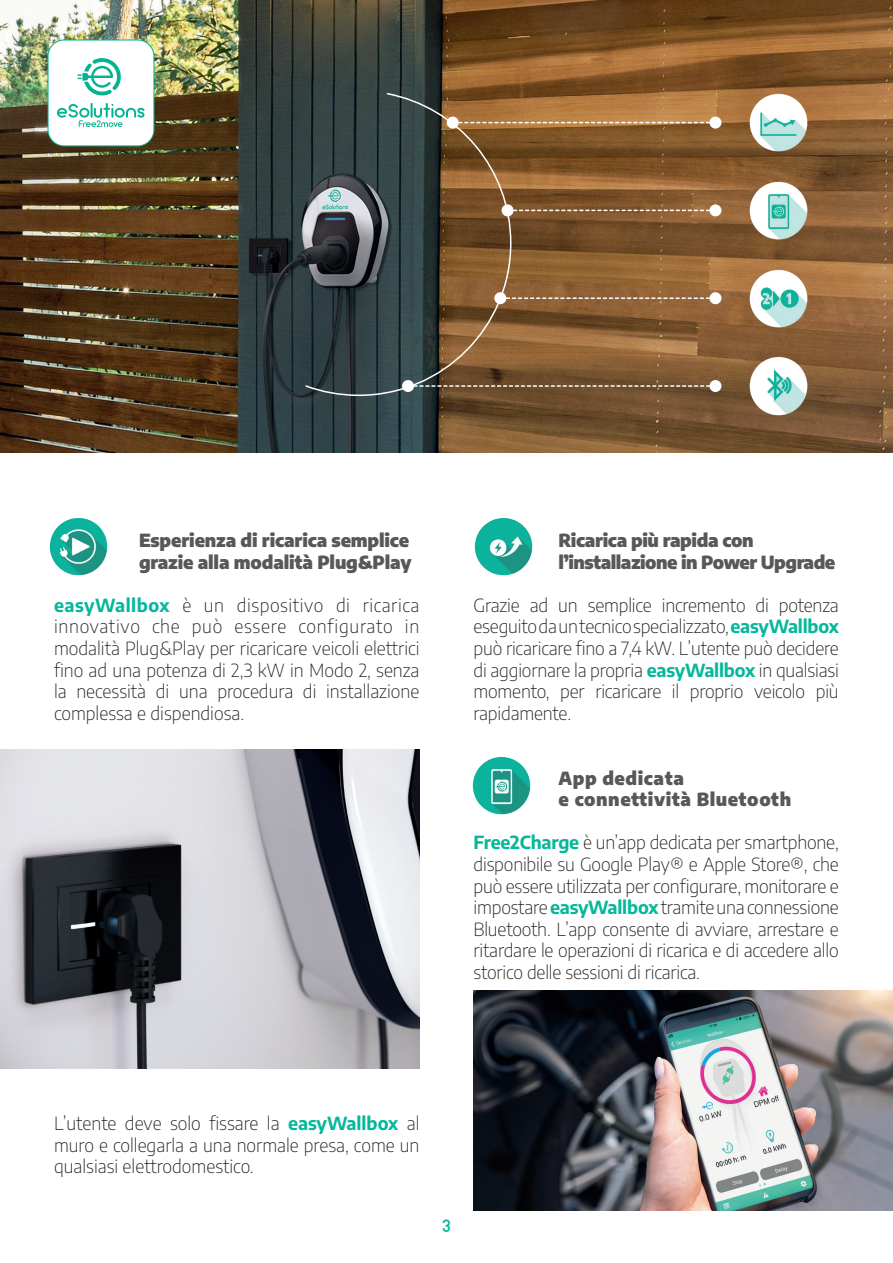
<style>
.page{position:relative;width:893px;height:1263px;background:#fff}
.page>*{position:absolute;margin:0;border:0;box-sizing:border-box;transform-origin:0 0}
.t1{font:200 18px/21.6px "Encode Sans";letter-spacing:-.01em;color:#231f20;text-align:justify}
.t2{font:900 18px/21.6px "Encode Sans";letter-spacing:-.01em;color:#57585a}
.t3{font:900 18px/21.6px "Encode Sans";letter-spacing:-.03em;color:#57585a}
.t4{font:900 18px/21.6px "Encode Sans";letter-spacing:.03em;color:#57585a}
.t5{font:18px "Arciform";color:#05b89b}
.s1{font-weight:700;color:#05b89b}
</style>
<div class="page">
<img style="left:473px;top:991px;width:420px;height:220px">
<img style="left:0;top:749px;width:419px;height:319px">
<img style="left:49px;top:518px;width:59px;height:58px">
<img style="left:472px;top:756px;width:59px;height:59px">
<img style="left:474px;top:518px;width:59px;height:58px">
<img style="left:0;top:0;width:893px;height:453px">
<svg style="left:304px;top:92px;width:208px;height:305px;background:#524d41"></svg>
<div style="left:48px;top:40px;width:106px;height:106px;background:#fff;border:1px solid #06b390;border-radius:16px"></div>
<svg style="left:57px;top:58px;width:88px;height:69px"></svg>
<svg style="left:414px;top:385px;width:295px;height:2px"></svg>
<div style="left:402px;top:380px;width:12px;height:12px;background:#fff;border-radius:50%"></div>
<div style="left:709px;top:380px;width:12px;height:12px;background:#fff;border-radius:50%"></div>
<svg style="left:514px;top:210px;width:195px;height:1px"></svg>
<div style="left:502px;top:204px;width:12px;height:12px;background:#fff;border-radius:50%"></div>
<div style="left:709px;top:204px;width:12px;height:12px;background:#fff;border-radius:50%"></div>
<svg style="left:506px;top:297px;width:203px;height:2px"></svg>
<div style="left:494px;top:292px;width:12px;height:12px;background:#fff;border-radius:50%"></div>
<div style="left:709px;top:292px;width:12px;height:12px;background:#fff;border-radius:50%"></div>
<svg style="left:459px;top:122px;width:250px;height:1px"></svg>
<div style="left:447px;top:117px;width:12px;height:12px;background:#fff;border-radius:50%"></div>
<div style="left:709px;top:117px;width:12px;height:12px;background:#fff;border-radius:50%"></div>
<img style="left:744px;top:176px;width:68px;height:68px">
<img style="left:744px;top:88px;width:68px;height:69px">
<img style="left:744px;top:264px;width:68px;height:68px">
<img style="left:744px;top:352px;width:68px;height:68px">
<p class="t2" style="left:139px;top:529px;width:274px">Esperienza di ricarica semplice grazie alla modalità Plug&amp;Play</p>
<p class="t1" style="left:54px;top:593px;width:367px"><span class="s1">easyWallbox</span> è un dispositivo di ricarica innovativo che può essere configurato in modalità Plug&amp;Play per ricaricare veicoli elettrici fino ad una potenza di 2,3 kW in Modo 2, senza la necessità di una procedura di installazione complessa e dispendiosa.</p>
<p class="t3" style="left:559px;top:529px;width:278px">Ricarica più rapida con l’installazione in Power Upgrade</p>
<p class="t1" style="left:473px;top:593px;width:367px">Grazie ad un semplice incremento di potenza eseguito da un tecnico specializzato, <span class="s1">easyWallbox </span>può ricaricare fino a 7,4 kW. L’utente può decidere di aggiornare la propria <span class="s1">easyWallbox</span> in qualsiasi momento, per ricaricare il proprio veicolo più rapidamente.</p>
<p class="t4" style="left:559px;top:766px;width:234px">App dedicata<br>e connettività Bluetooth</p>
<p class="t1" style="left:473px;top:831px;width:367px"><span class="s1">Free2Charge</span> è un’app dedicata per smartphone, disponibile su Google Play® e Apple Store®, che può essere utilizzata per configurare, monitorare e impostare <span class="s1">easyWallbox</span> tramite una connessione Bluetooth. L’app consente di avviare, arrestare e ritardare le operazioni di ricarica e di accedere allo storico delle sessioni di ricarica.</p>
<p class="t1" style="left:54px;top:1112px;width:367px">L’utente deve solo fissare la <span class="s1">easyWallbox</span> al muro e collegarla a una normale presa, come un qualsiasi elettrodomestico.</p>
<p class="t5" style="left:442px;top:1214px;width:10px">3</p>
</div>
